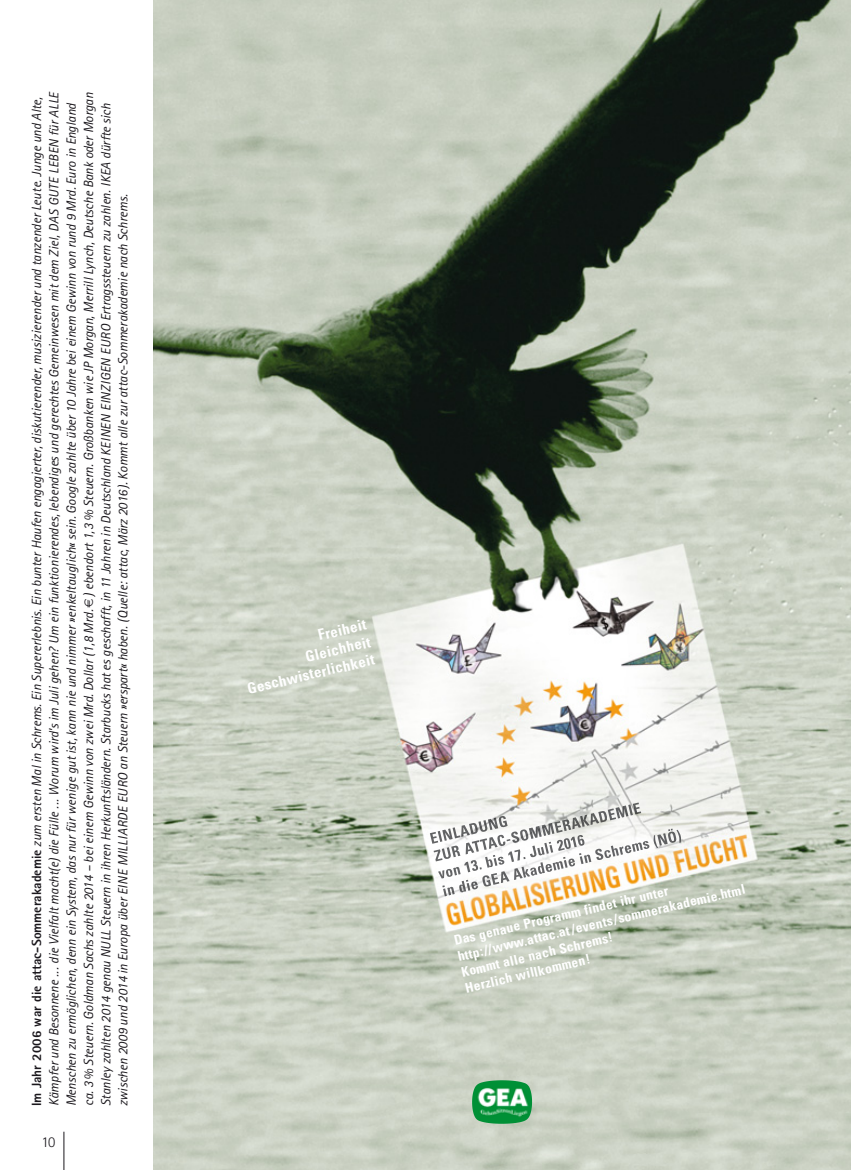
<style>
.page{position:relative;width:851px;height:1170px;background:#fff}
.page>*{position:absolute;margin:0;border:0;box-sizing:border-box;transform-origin:0 0}
.t1{font:700 condensed 15px/18.1px "Univers";color:#fff;text-align:right}
.t2{font:300 15px "Rotis Sans Serif";color:#1a171c}
.t3{font:700 condensed 13.5px/16.2px "Univers";color:#fff}
.t4{font:italic 13.35px/17.2px "Rotis Sans Serif";color:#1a171c}
.s1{font-weight:800;font-style:normal}
</style>
<div class="page">
<img style="left:153px;top:0;width:697px;height:1169px">
<hr style="left:64px;top:1131px;width:1px;height:38px;background:#1a171c">
<img style="left:472px;top:1080px;width:53px;height:21px">
<img style="left:430px;top:815px;width:3px;height:28px">
<img style="left:433px;top:802px;width:208px;height:59px">
<img style="left:438px;top:834px;width:146px;height:44px">
<img style="left:442px;top:874px;width:49px;height:22px">
<svg style="left:491px;top:872px;width:8px;height:12px"></svg>
<img style="left:501px;top:843px;width:134px;height:40px">
<p class="t4" style="left:29px;top:1106px;width:1015px;rotate:-90deg"><span class="s1">Im Jahr 2006 war die attac-Sommerakademie</span> zum ersten Mal in Schrems. Ein Supererlebnis. Ein bunter Haufen engagierter, diskutierender, musizierender und tanzender Leute. Junge und Alte, Kämpfer und Besonnene ... die Vielfalt macht(e) die Fülle ... Worum wird’s im Juli gehen? Um ein funktionierendes, lebendiges und gerechtes Gemeinwesen mit dem Ziel, DAS GUTE LEBEN für ALLE Menschen zu ermöglichen, denn ein System, das nur für wenige gut ist, kann nie und nimmer »enkeltauglich« sein. Google zahlte über 10 Jahre bei einem Gewinn von rund 9 Mrd. Euro in England ca. 3 % Steuern. Goldman Sachs zahlte 2014 – bei einem Gewinn von zwei Mrd. Dollar (1,8 Mrd. ) ebendort 1,3 % Steuern. Großbanken wie JP Morgan, Merrill Lynch, Deutsche Bank oder Morgan Stanley zahlten 2014 genau NULL Steuern in ihren Herkunftsländern. Starbucks hat es geschafft, in 11 Jahren in Deutschland KEINEN EINZIGEN EURO Ertragssteuern zu zahlen. IKEA dürfte sich zwischen 2009 und 2014 in Europa über EINE MILLIARDE EURO an Steuern »erspart« haben. (Quelle: attac, März 2016). Kommt alle zur attac-Sommerakademie nach Schrems.</p>
<p class="t2" style="left:41px;top:1136px;width:15px">10</p>
<p class="t1" style="left:238px;top:646px;width:132px;rotate:-13deg">Freiheit<br>Gleichheit<br>Geschwisterlichkeit</p>
<p class="t3" style="left:452px;top:933px;width:296px;rotate:-13deg">Das genaue Programm findet ihr unter http://www.attac.at /events/sommerakademie.html Kommt alle nach Schrems!<br>Herzlich willkommen!</p>
</div>
